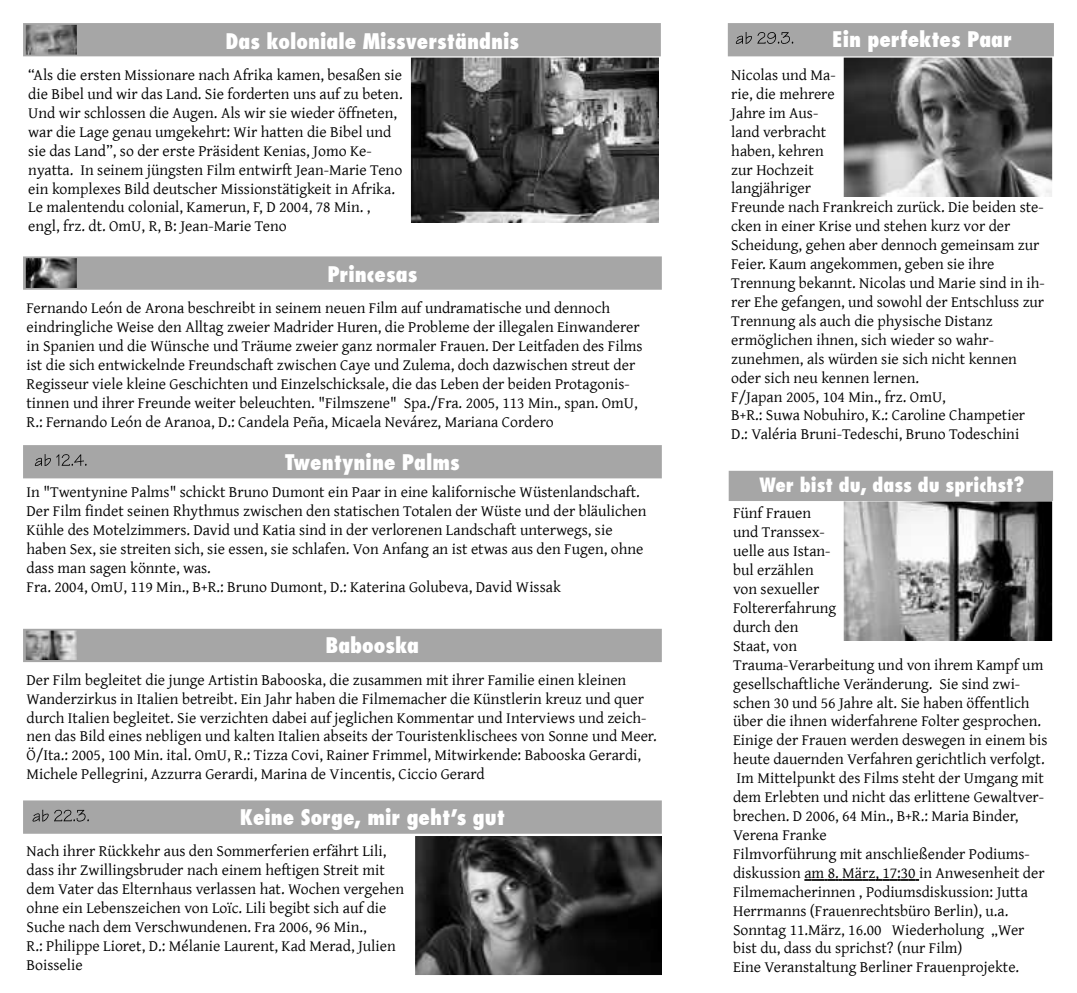
<style>
.page{position:relative;width:1077px;height:993px;background:#fff}
.page>*{position:absolute;margin:0;border:0;box-sizing:border-box;transform-origin:0 0}
.t1{font:21px "Fujiyama Extra Bold Plain";color:#fff}
.t2{font:19.25px "Fujiyama Extra Bold Plain";letter-spacing:.025em;color:#fff}
.t3{font:15.75px/18.9px "Gentium";letter-spacing:.015em;color:#000}
.t4{font:15.75px/18.9px "Gentium";letter-spacing:.035em;color:#000}
</style>
<div class="page">
<img style="left:411px;top:58px;width:248px;height:165px">
<img style="left:843px;top:58px;width:209px;height:138px">
<div style="left:729px;top:25px;width:323px;height:30px;background:#a6a6a6"></div>
<div style="left:727px;top:23px;width:326px;height:33px;border:4px solid #a6a6a6"></div>
<svg style="left:735px;top:32px;width:58px;height:12px"></svg>
<div style="left:25px;top:25px;width:634px;height:30px;background:#a6a6a6"></div>
<div style="left:23px;top:23px;width:638px;height:33px;border:4px solid #a6a6a6"></div>
<img style="left:26px;top:25px;width:50px;height:29px">
<div style="left:25px;top:258px;width:635px;height:30px;background:#a6a6a6"></div>
<div style="left:23px;top:256px;width:639px;height:33px;border:4px solid #a6a6a6"></div>
<img style="left:26px;top:258px;width:50px;height:29px">
<div style="left:25px;top:446px;width:635px;height:30px;background:#a6a6a6"></div>
<div style="left:23px;top:445px;width:639px;height:33px;border:4px solid #a6a6a6"></div>
<div style="left:25px;top:630px;width:635px;height:30px;background:#a6a6a6"></div>
<div style="left:23px;top:628px;width:639px;height:34px;border:4px solid #a6a6a6"></div>
<img style="left:26px;top:630px;width:50px;height:29px">
<svg style="left:804px;top:879px;width:115px;height:1px"></svg>
<img style="left:843px;top:501px;width:209px;height:139px">
<div style="left:729px;top:471px;width:323px;height:29px;background:#a6a6a6"></div>
<div style="left:728px;top:470px;width:325px;height:31px;border:2px solid #a6a6a6"></div>
<div style="left:25px;top:802px;width:635px;height:29px;background:#a6a6a6"></div>
<div style="left:23px;top:800px;width:639px;height:33px;border:4px solid #a6a6a6"></div>
<svg style="left:33px;top:809px;width:56px;height:12px"></svg>
<img style="left:415px;top:836px;width:246px;height:138px">
<svg style="left:35px;top:454px;width:52px;height:12px"></svg>
<h1 class="t1" style="left:225px;top:32px;width:294px">Das k oloniale M issve rständnis</h1>
<h1 class="t1" style="left:832px;top:30px;width:182px">Ein pe rfek tes Paar</h1>
<p class="t3" style="left:28px;top:66px;width:379px">“Als die ersten Missionare nach Afrik a k am en,besaßen sie die Bibelund w ir das Land.Sie forderten uns aufzu beten.<br>Und w ir sch lossen die Augen.Als w ir sie w ieder öffneten, w ar die Lage genau um gek eh rt: W ir h atten die Bibelund sie das Land” ,so der erste PräsidentKenias,Jom o Ke&shy;nyatta. In seine m jüngste n Film e ntw irftJe an-Marie Te no ein k om plexes Bild de utsch er Missionstätigk eitin Afrik a.<br>Le m ale nte ndu colonial,Kam erun,F,D 2004,78 Min., engl,frz.dt.Om U,R,B: Jean-Marie Teno</p>
<p class="t4" style="left:731px;top:66px;width:314px">Nicolas und Ma-<br>rie,die m eh rere<br>Jah re im Aus-<br>land verbrach t<br>h aben,keh ren<br>zur H och zeit<br>langjäh riger<br>Freunde nach Frank reich zurück .Die beiden ste&shy;cken in einerKrise und steh en kurz vorder<br>Sch eidung,geh en aber dennoch gem einsam zur<br>Feier.Kaum angek om m en,geben sie ih re<br>Trennungbek annt.Nicolas und Marie sind in ih - rer Eh e gefangen,und sow oh lder Entsch luss zur<br>Trennung als auch die ph ysisch e Distanz<br>erm öglich en ih nen,sich w ieder sowah r-<br>zuneh m en,als w ürden sie sich nich tk ennen oder sich neu k ennen lernen.<br>F/Japan 2005,104 Min.,frz.Om U,<br>B+ R.: Suw a Nobuh iro,K.: Caroline Ch am pe tier<br>D.: Valéria Bruni-Te desch i,Bruno Todesch ini</p>
<h1 class="t1" style="left:327px;top:265px;width:90px">Princesas</h1>
<p class="t4" style="left:27px;top:299px;width:617px">Fernando León de Arona besch reibtin seinem neuen Film aufundram atisch e und dennoch eindringlich e W eise den Alltagzw eier Madrider H uren,die Problem e der illegalen Einw anderer in Spanien und die W ünsch e und Träum e zw eier ganz norm aler Frauen.Der Leitfaden des Film s istdie sich entw ick elnde Freundsch aftzw isch en Caye und Z ulem a,doch dazw isch en streutder Regisseur viele k leine Gesch ich ten und Einzelsch ick sale,die das Leben der beiden Protagonis&shy;tinne n und ih rer Fre unde w eiter be le uch te n."Film sze ne " Spa./Fra.2005,113 Min.,span.Om U, R.: Fernando León de Aranoa,D.: Candela Peña,Micaela Nevárez,Mariana Cordero</p>
<h1 class="t1" style="left:285px;top:452px;width:175px">Tw e ntynine Palm s</h1>
<p class="t3" style="left:27px;top:483px;width:620px">In "Tw e ntynine Palm s" sch ick tBruno Dum ontein Paar in eine k alifornisch e W üste nlandsch aft.<br>Der Film findetseinen Rh yth m us zw isch en den statisch en Totalen der W üste und der bläulich en Küh le des Motelzim m ers.David und Katia sind in der verlorenen Landsch aftunterw egs,sie<br>h aben Sex,sie streiten sich ,sie essen,sie sch lafen.Von Anfang an istetw as aus den Fugen,oh ne dass m an sagen k önnte,w as.<br>Fra.2004,Om U,119 Min.,B+ R.: Bruno Dum ont,D.: Katerina Golube va,David W issak</p>
<h1 class="t1" style="left:325px;top:636px;width:95px">Bab oosk a</h1>
<p class="t3" style="left:27px;top:670px;width:635px">Der Film begleitetdie junge Artistin Baboosk a,die zusam m en m itih rer Fam ilie einen k leinen<br>W anderzirk us in Italien betreibt.Ein Jah r h aben die Film em ach er die Künstlerin k reuz und quer durch Italie n be gleite t.Sie verzich te n dabei aufje glich e n Kom m e ntar und Intervie w s und zeich - nen das Bild eines nebligen und k alten Italien abseits der Touristenk lisch ees von Sonne und Meer.<br>Ö /Ita.: 2005,100 Min.ital.Om U,R.: Tizza Covi,Rainer Frim m e l,Mitw irk e nde: Baboosk a Gerardi, Mich e le Pe lle grini,Azzurra Gerardi,Marina de Vince ntis,Ciccio Gerard</p>
<h1 class="t1" style="left:240px;top:807px;width:270px">K eine Sorge, m ir geh t's gut</h1>
<p class="t3" style="left:27px;top:842px;width:378px">Nach ih rer Rück k eh r aus den Som m erferien erfäh rtLili, dass ih r Z w illingsbruder nach einem h eftigen Streitm it dem Vater das Elternh aus verlassen h at.W och en vergeh en oh ne ein Lebenszeich en von Loïc.Lili begibtsich aufdie Such e nach dem Versch w undenen.Fra 2006,9 6 Min.,<br>R.: Ph ilippe Liore t,D.: Mélanie Laure nt,Kad Merad,Julie n Boisse lie</p>
<p class="t2" style="left:759px;top:476px;width:272px">W er b istdu, dass du sprich st?</p>
<p class="t3" style="left:733px;top:504px;width:317px">FünfFraue n<br>und Transsex-<br>ue lle aus Istan-<br>bulerzäh len<br>von sexue ller<br>Foltererfah rung<br>durch den<br>Staat, von<br>Traum a-Verarbeitung und von ih re m Kam pfum gese llsch aftlich e Veränderung. Sie sind zw i-<br>sch e n 30 und 56 Jah re alt.Sie h abe n öffe ntlich über die ih nen w iderfah rene Folter gesproch en.<br>Einige der Frauen w erden desw egen in einem bis h e ute dauernde n Verfah re n gerich tlich verfolgt.<br>Im Mittelpunk tdes Film s steh tder Um gangm it dem Erlebten und nich tdas erlittene Gew altver&shy;brech en.D 2006,64 Min.,B+ R.: Maria Binder, Verena Frank e<br>Film vorfüh rung m itansch lie ße nder Podium s&shy;disk ussion am 8.März,17:30 in Anw esenh eitder Film em ach erinnen ,Podium sdisk ussion: Jutta<br>H errm anns (Fraue nre ch tsbüro Berlin),u.a.<br>Sonntag 11.März,16.00 W ie derh olung „W er bistdu,dass du sprich st?(nur Film )<br>Eine Veranstaltung Berliner Fraue nprojek te .</p>
</div>
